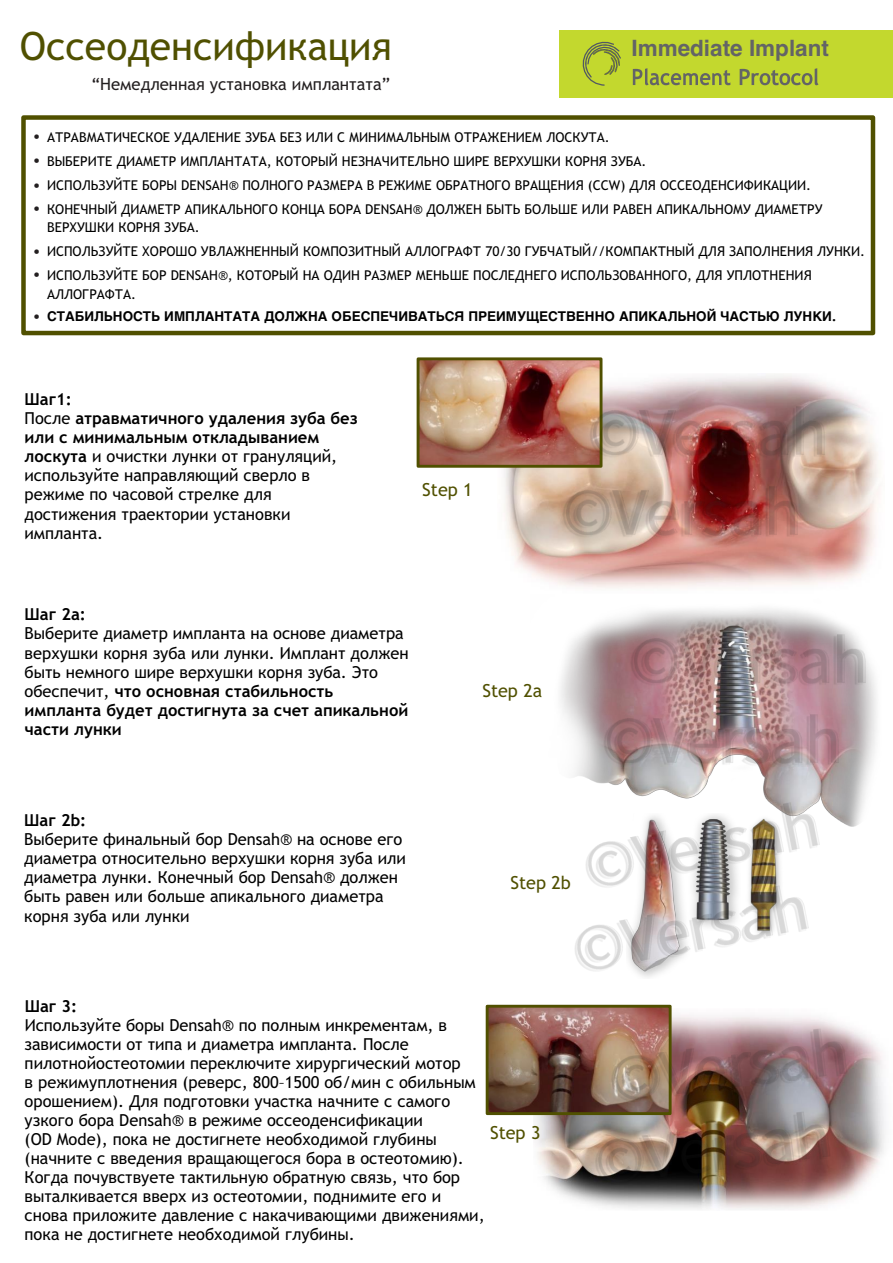
<style>
.page{position:relative;width:893px;height:1263px;background:#fff}
.page>*{position:absolute;margin:0;border:0;box-sizing:border-box;transform-origin:0 0}
.t1{font:39px "Trebuchet MS";color:#505000}
.t2{font:36px/42.5px "Helvetica";color:#231f20}
.t3{font:700 22.5px "Helvetica";color:#636466}
.t4{font:18px "Trebuchet MS";color:#505000}
.t5{font:16.65px "Trebuchet MS";color:#231f20}
.t6{font:16.5px/19.2px "Trebuchet MS";color:#000}
.t7{font:700 16.5px "Trebuchet MS";color:#000}
.t8{font:13.5px/24px "Trebuchet MS";color:#000}
.t9{font:700 13.5px "Helvetica";color:#000}
.s1{font-family:"Trebuchet MS"}
.s2{font-weight:700}
</style>
<div class="page">
<img style="left:560px;top:608px;width:317px;height:219px">
<img style="left:534px;top:1015px;width:351px;height:194px">
<img style="left:504px;top:374px;width:376px;height:214px">
<img style="left:421px;top:361px;width:177px;height:103px">
<div style="left:417px;top:357px;width:185px;height:111px;border:3px solid #505000"></div>
<img style="left:490px;top:1009px;width:178px;height:102px">
<div style="left:486px;top:1005px;width:186px;height:110px;border:3px solid #505000"></div>
<div style="left:559px;top:30px;width:334px;height:67px;background:#c3d82e"></div>
<svg style="left:633px;top:68px;width:97px;height:17px;background:#9fad42"></svg>
<svg style="left:740px;top:68px;width:78px;height:17px"></svg>
<div style="left:21px;top:115px;width:854px;height:220px;border:4px solid #505000"></div>
<img style="left:574px;top:397px;width:266px;height:77px">
<img style="left:547px;top:478px;width:266px;height:76px">
<img style="left:615px;top:626px;width:262px;height:76px">
<img style="left:589px;top:706px;width:266px;height:76px">
<img style="left:563px;top:786px;width:276px;height:84px">
<img style="left:575px;top:870px;width:234px;height:107px">
<img style="left:592px;top:1016px;width:273px;height:108px">
<img style="left:575px;top:1099px;width:273px;height:108px">
<h1 class="t1" style="left:20px;top:24px;width:374px">Оссеоденсификация</h1>
<p class="t5" style="left:91px;top:74px;width:301px">“Немедленная установка имплантата”</p>
<h3 class="t3" style="left:631px;top:39px;width:199px">Immediate Implant</h3>
<h2 class="t2" style="left:32px;top:118px;width:12px">·</h2>
<h2 class="t2" style="left:32px;top:142px;width:12px">·</h2>
<h2 class="t2" style="left:32px;top:167px;width:12px">·</h2>
<h2 class="t2" style="left:32px;top:190px;width:12px">· ·</h2>
<h2 class="t2" style="left:32px;top:257px;width:12px;line-height:41.2px">· ·</h2>
<p class="t8" style="left:47px;top:125px;width:777px">АТРАВМАТИЧЕСКОЕ УДАЛЕНИЕ ЗУБА БЕЗ ИЛИ С МИНИМАЛЬНЫМ ОТРАЖЕНИЕМ ЛОСКУТА.<br>ВЫБЕРИТЕ ДИАМЕТР ИМПЛАНТАТА, КОТОРЫЙ НЕЗНАЧИТЕЛЬНО ШИРЕ ВЕРХУШКИ КОРНЯ ЗУБА.<br>ИСПОЛЬЗУЙТЕ БОРЫ DENSAH® ПОЛНОГО РАЗМЕРА В РЕЖИМЕ ОБРАТНОГО ВРАЩЕНИЯ (CCW) ДЛЯ ОССЕОДЕНСИФИКАЦИИ.<br>КОНЕЧНЫЙ ДИАМЕТР АПИКАЛЬНОГО КОНЦА БОРА DENSAH® ДОЛЖЕН БЫТЬ БОЛЬШЕ ИЛИ РАВЕН АПИКАЛЬНОМУ ДИАМЕТРУ</p>
<p class="t8" style="left:47px;top:216px;width:820px">ВЕРХУШКИ КОРНЯ ЗУБА.<br>ИСПОЛЬЗУЙТЕ ХОРОШО УВЛАЖНЕННЫЙ КОМПОЗИТНЫЙ АЛЛОГРАФТ 70/30 ГУБЧАТЫЙ//КОМПАКТНЫЙ ДЛЯ ЗАПОЛНЕНИЯ ЛУНКИ.<br>ИСПОЛЬЗУЙТЕ БОР DENSAH®, КОТОРЫЙ НА ОДИН РАЗМЕР МЕНЬШЕ ПОСЛЕДНЕГО ИСПОЛЬЗОВАННОГО, ДЛЯ УПЛОТНЕНИЯ</p>
<p class="t8" style="left:47px;top:282px;width:91px">АЛЛОГРАФТА.</p>
<p class="t9" style="left:47px;top:311px;width:791px">СТАБИЛЬНОСТЬ ИМПЛАНТАТА ДОЛЖНА ОБЕСПЕЧИВАТЬСЯ ПРЕИМУЩЕСТВЕННО АПИКАЛЬНОЙ ЧАСТЬЮ ЛУНКИ<span class="s1">.</span></p>
<p class="t6" style="left:25px;top:389px;width:335px"><span class="s2">Шаг1꞉<br></span>После <span class="s2">атравматичного удаления зуба без или с минимальным откладыванием лоскута</span> и очистки лунки от грануляций, используйте направляющий сверло в режиме по часовой стрелке для достижения траектории установки импланта.</p>
<p class="t4" style="left:422px;top:480px;width:52px">Step 1</p>
<p class="t7" style="left:25px;top:605px;width:63px">Шаг 2а꞉</p>
<p class="t6" style="left:25px;top:624px;width:386px">Выберите диаметр импланта на основе диаметра верхушки корня зуба или лунки. Имплант должен быть немного шире верхушки корня зуба. Это обеспечит, <span class="s2">что основная стабильность импланта будет достигнута за счет апикальной части лунки</span></p>
<p class="t4" style="left:482px;top:680px;width:61px">Step 2a</p>
<p class="t7" style="left:24px;top:810px;width:64px">Шаг 2b꞉</p>
<p class="t6" style="left:24px;top:829px;width:383px">Выберите финальный бор Densah® на основе его диаметра относительно верхушки корня зуба или диаметра лунки. Конечный бор Densah® должен быть равен или больше апикального диаметра корня зуба или лунки</p>
<p class="t4" style="left:510px;top:872px;width:62px">Step 2b</p>
<p class="t7" style="left:25px;top:997px;width:54px">Шаг 3꞉</p>
<p class="t6" style="left:25px;top:1016px;width:462px">Используйте боры Densah® по полным инкрементам, в зависимости от типа и диаметра импланта. После пилотнойостеотомии переключите хирургический мотор<br>в режимуплотнения (реверс, 800–1500 об/мин с обильным орошением). Для подготовки участка начните с самого узкого бора Densah® в режиме оссеоденсификации<br>(OD Mode), пока не достигнете необходимой глубины (начните с введения вращающегося бора в остеотомию).<br>Когда почувствуете тактильную обратную связь, что бор выталкивается вверх из остеотомии, поднимите его и снова приложите давление с накачивающими движениями, пока не достигнете необходимой глубины.</p>
<p class="t4" style="left:490px;top:1122px;width:52px">Step 3</p>
</div>
